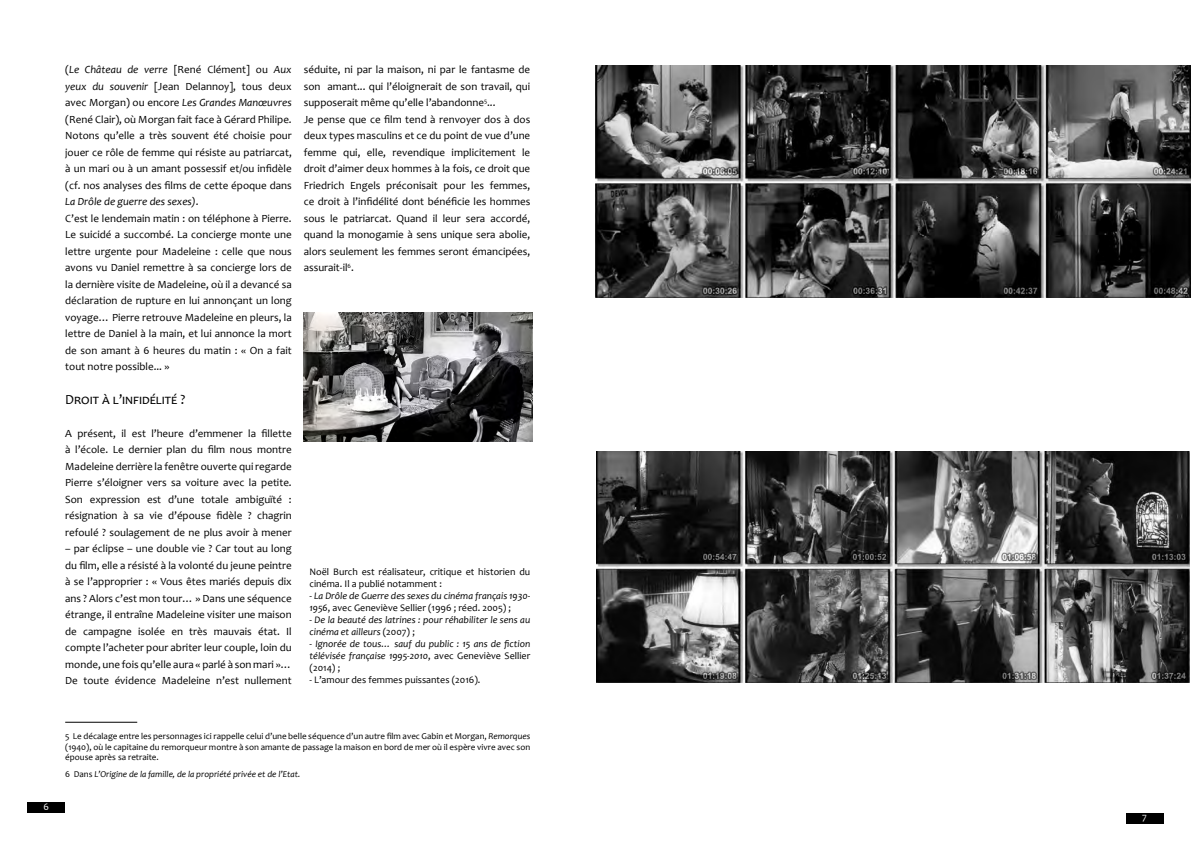
<style>
.page{position:relative;width:1191px;height:842px;background:#fff}
.page>*{position:absolute;margin:0;border:0;box-sizing:border-box;transform-origin:0 0}
.t1{font:14px "Candara";color:#000}
.t2{font:11px/16.5px "Candara";color:#000}
.t3{font:italic 10px/12px "Candara";color:#000}
.t4{font:10px/12px "Candara";color:#000}
.t5{font:10px "Candara";color:#fff}
.t6{font:9px/10.8px "Candara";color:#000;text-align:justify}
.t7{font:italic 9px "Candara";color:#000}
.s1{font-style:italic}
.s2{font-style:normal}
</style>
<div class="page">
<div style="left:27px;top:802px;width:38px;height:11px;background:#000"></div>
<div style="left:1125px;top:813px;width:38px;height:11px;background:#000"></div>
<hr style="left:65px;top:722px;width:72px;height:1px;background:#000">
<img style="left:304px;top:312px;width:228px;height:129px">
<img style="left:595px;top:65px;width:596px;height:232px">
<img style="left:597px;top:451px;width:592px;height:231px">
<p class="t2" style="left:65px;top:61px;width:228px">(<span class="s1">Le Château de verre</span> [René Clément] ou <span class="s1">Aux yeux du souvenir</span> [Jean Delannoy], tous deux avec Morgan) ou encore <span class="s1">Les Grandes Manœuvres </span>(René Clair), où Morgan fait face à Gérard Philipe.<br>Notons qu’elle a très souvent été choisie pour jouer ce rôle de femme qui résiste au patriarcat, à un mari ou à un amant possessif et/ou infidèle (cf. nos analyses des films de cette époque dans <span class="s1">La Drôle de guerre des sexes)</span>.<br>C’est le lendemain matin : on téléphone à Pierre.<br>Le suicidé a succombé. La concierge monte une lettre urgente pour Madeleine : celle que nous avons vu Daniel remettre à sa concierge lors de la dernière visite de Madeleine, où il a devancé sa déclaration de rupture en lui annonçant un long voyage… Pierre retrouve Madeleine en pleurs, la lettre de Daniel à la main, et lui annonce la mort de son amant à 6 heures du matin : « On a fait tout notre possible... »</p>
<p class="t1" style="left:65px;top:390px;width:122px">Droit à l’infidélité ?</p>
<p class="t2" style="left:65px;top:425px;width:228px;text-align:justify">A présent, il est l’heure d’emmener la fillette à l’école. Le dernier plan du film nous montre Madeleine derrière la fenêtre ouverte qui regarde Pierre s’éloigner vers sa voiture avec la petite.<br>Son expression est d’une totale ambiguïté : résignation à sa vie d’épouse fidèle ? chagrin refoulé ? soulagement de ne plus avoir à mener</p>
<p class="t2" style="left:65px;top:540px;width:228px;text-align:justify">– par éclipse – une double vie ? Car tout au long du film, elle a résisté à la volonté du jeune peintre à se l’approprier : « Vous êtes mariés depuis dix ans ? Alors c’est mon tour… » Dans une séquence étrange, il entraîne Madeleine visiter une maison de campagne isolée en très mauvais état. Il compte l’acheter pour abriter leur couple, loin du monde, une fois qu’elle aura « parlé à son mari »… De toute évidence Madeleine n’est nullement</p>
<p class="t2" style="left:304px;top:61px;width:228px">séduite, ni par la maison, ni par le fantasme de son amant... qui l’éloignerait de son travail, qui supposerait même qu’elle l’abandonne<sup>5</sup>...<br>Je pense que ce film tend à renvoyer dos à dos deux types masculins et ce du point de vue d’une femme qui, elle, revendique implicitement le droit d’aimer deux hommes à la fois, ce droit que Friedrich Engels préconisait pour les femmes, ce droit à l’infidélité dont bénéficie les hommes sous le patriarcat. Quand il leur sera accordé, quand la monogamie à sens unique sera abolie, alors seulement les femmes seront émancipées, assurait-il<sup>6</sup>.</p>
<p class="t4" style="left:309px;top:565px;width:222px">Noël Burch est réalisateur, critique et historien du cinéma. Il a publié notamment :</p>
<p class="t3" style="left:309px;top:589px;width:222px"><span class="s2">-</span> La Drôle de Guerre des sexes du cinéma français 1930-<br>1956<span class="s2">, avec Geneviève Sellier (1996 ; réed. 2005) ;</span></p>
<p class="t3" style="left:309px;top:613px;width:222px"><span class="s2">-</span> De la beauté des latrines : pour réhabiliter le sens au cinéma et ailleurs <span class="s2">(2007) ;</span></p>
<p class="t3" style="left:309px;top:637px;width:222px;text-align:justify"><span class="s2">-</span> Ignorée de tous… sauf du public : 15 ans de fiction télévisée française 1995-2010<span class="s2">, avec Geneviève Sellier (2014) ;</span></p>
<p class="t4" style="left:309px;top:673px;width:172px">- L’amour des femmes puissantes (2016).</p>
<p class="t5" style="left:44px;top:800px;width:7px">6</p>
<p class="t6" style="left:65px;top:730px;width:466px">5 Le décalage entre les personnages ici rappelle celui d’une belle séquence d’un autre film avec Gabin et Morgan, <span class="s1">Remorques </span>(1940), où le capitaine du remorqueur montre à son amante de passage la maison en bord de mer où il espère vivre avec son épouse après sa retraite.</p>
<p class="t7" style="left:65px;top:768px;width:237px"><span class="s2">6 Dans</span> L’Origine de la famille, de la propriété privée et de l’Etat.</p>
<p class="t5" style="left:1142px;top:811px;width:6px">7</p>
</div>
